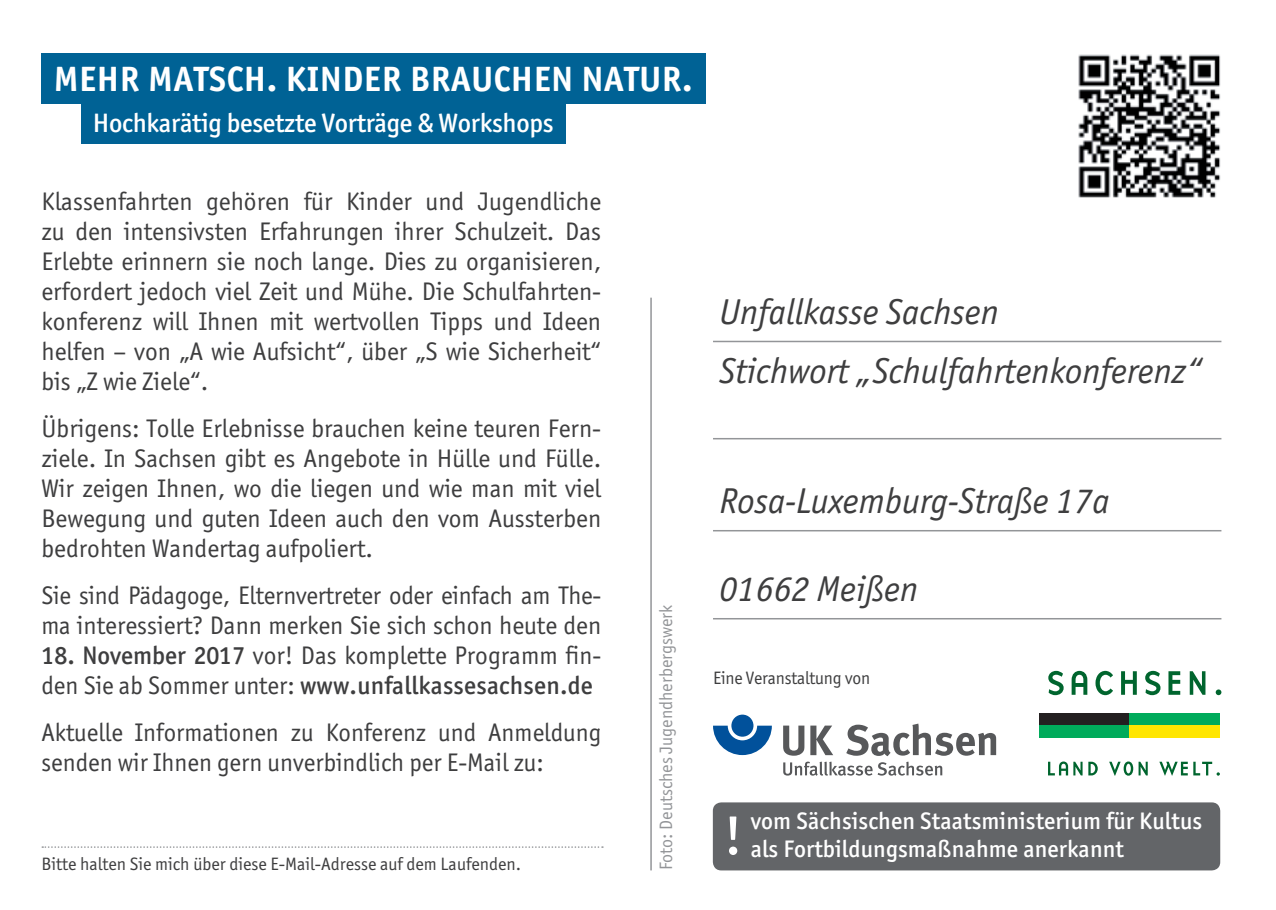
<style>
.page{position:relative;width:1276px;height:910px;background:#fff}
.page>*{position:absolute;margin:0;border:0;box-sizing:border-box;transform-origin:0 0}
.t1{font:500 54px "Officina Sans ITC";color:#fff}
.t2{font:36px/59.1px "Officina Sans ITC Boo It";color:#3e3e3f}
.t3{font:700 35.4px "Officina Sans ITC";letter-spacing:.02em;color:#fff}
.t4{font:500 26.7px "Officina Sans ITC";letter-spacing:-.01em;color:#fff}
.t5{font:25.5px/30px "Officina Sans ITC Boo";color:#3e3e3f;text-align:justify}
.t6{font:500 25.5px "Officina Sans ITC";letter-spacing:.01em;color:#3e3e3f}
.t7{font:500 24px "Officina Sans ITC";letter-spacing:.005em;color:#fff}
.t8{font:18px "Officina Sans ITC Boo";color:#3e3e3f}
.t9{font:18px "Officina Sans ITC Boo";color:#939598}
.s1{font-family:"Officina Sans ITC";font-weight:500}
.s2{font-family:"Officina Sans ITC Boo";font-weight:400}
</style>
<div class="page">
<hr style="left:650px;top:298px;width:2px;height:572px;background:#939598">
<div style="left:81px;top:98px;width:484px;height:46px;background:#006295"></div>
<div style="left:41px;top:53px;width:664px;height:51px;background:#006295"></div>
<svg style="left:42px;top:846px;width:561px;height:2px"></svg>
<hr style="left:713px;top:341px;width:508px;height:1px;background:#939598">
<hr style="left:713px;top:438px;width:508px;height:1px;background:#939598">
<hr style="left:713px;top:530px;width:508px;height:1px;background:#939598">
<hr style="left:713px;top:618px;width:508px;height:1px;background:#939598">
<div style="left:1039px;top:713px;width:90px;height:12px;background:#231f20"></div>
<div style="left:1039px;top:725px;width:90px;height:13px;background:#00ab5b"></div>
<div style="left:1129px;top:713px;width:90px;height:12px;background:#00ab5b"></div>
<div style="left:1129px;top:725px;width:90px;height:13px;background:#ffe601"></div>
<svg style="left:1048px;top:761px;width:172px;height:15px"></svg>
<svg style="left:1048px;top:671px;width:173px;height:24px"></svg>
<svg style="left:713px;top:726px;width:59px;height:29px"></svg>
<div style="left:731px;top:715px;width:22px;height:22px;background:#01519b;border-radius:50%"></div>
<svg style="left:846px;top:724px;width:150px;height:32px"></svg>
<svg style="left:783px;top:726px;width:50px;height:30px"></svg>
<svg style="left:783px;top:762px;width:159px;height:14px"></svg>
<div style="left:713px;top:802px;width:507px;height:68px;background:#636568;border-radius:9px"></div>
<img style="left:1078px;top:54px;width:143px;height:144px">
<h3 class="t3" style="left:54px;top:57px;width:640px">MEHR MATSCH. KINDER BRAUCHEN NATUR.</h3>
<p class="t4" style="left:93px;top:107px;width:462px">Hochkarätig besetzte Vorträge &amp; Workshops</p>
<p class="t5" style="left:41px;top:186px;width:561px">Klassenfahrten gehören für Kinder und Jugendliche zu den intensivsten Erfahrungen ihrer Schulzeit. Das Erlebte erinnern sie noch lange. Dies zu organisieren, erfordert jedoch viel Zeit und Mühe. Die Schulfahrten&shy;konferenz will Ihnen mit wertvollen Tipps und Ideen helfen – von „A wie Aufsicht“, über „S wie Sicherheit“ bis „Z wie Ziele“.</p>
<p class="t5" style="left:41px;top:413px;width:561px">Übrigens: Tolle Erlebnisse brauchen keine teuren Fern&shy;ziele. In Sachsen gibt es Angebote in Hülle und Fülle.<br>Wir zeigen Ihnen, wo die liegen und wie man mit viel Bewegung und guten Ideen auch den vom Aussterben bedrohten Wandertag aufpoliert.</p>
<p class="t5" style="left:41px;top:580px;width:561px">Sie sind Pädagoge, Elternvertreter oder einfach am The&shy;ma interessiert? Dann merken Sie sich schon heute den</p>
<p class="t5" style="left:41px;top:640px;width:561px"><span class="s1">18. November 2017</span> vor! Das komplette Programm fin-</p>
<p class="t6" style="left:41px;top:670px;width:553px"><span class="s2">den Sie ab Sommer unter:</span> www.unfallkassesachsen.de</p>
<p class="t5" style="left:41px;top:717px;width:561px">Aktuelle Informationen zu Konferenz und Anmeldung senden wir Ihnen gern unverbindlich per E-Mail zu:</p>
<p class="t8" style="left:41px;top:854px;width:481px">Bitte halten Sie mich über diese E-Mail-Adresse auf dem Laufenden.</p>
<p class="t9" style="left:656px;top:870px;width:267px;rotate:-90deg">Foto: Deutsches Jugendherbergswerk</p>
<h2 class="t2" style="left:719px;top:282px;width:484px">Unfallkasse Sachsen<br>Stichwort „Schulfahrtenkonferenz“</h2>
<h2 class="t2" style="left:719px;top:471px;width:392px">Rosa-Luxemburg-Straße 17a</h2>
<h2 class="t2" style="left:719px;top:559px;width:200px">01662 Meißen</h2>
<p class="t8" style="left:713px;top:667px;width:159px">Eine Veranstaltung von</p>
<h1 class="t1" style="left:724px;top:804px;width:20px">!</h1>
<p class="t7" style="left:750px;top:806px;width:453px">vom Sächsischen Staatsministerium für Kultus</p>
<p class="t7" style="left:750px;top:835px;width:375px">als Fortbildungsmaßnahme anerkannt</p>
</div>
